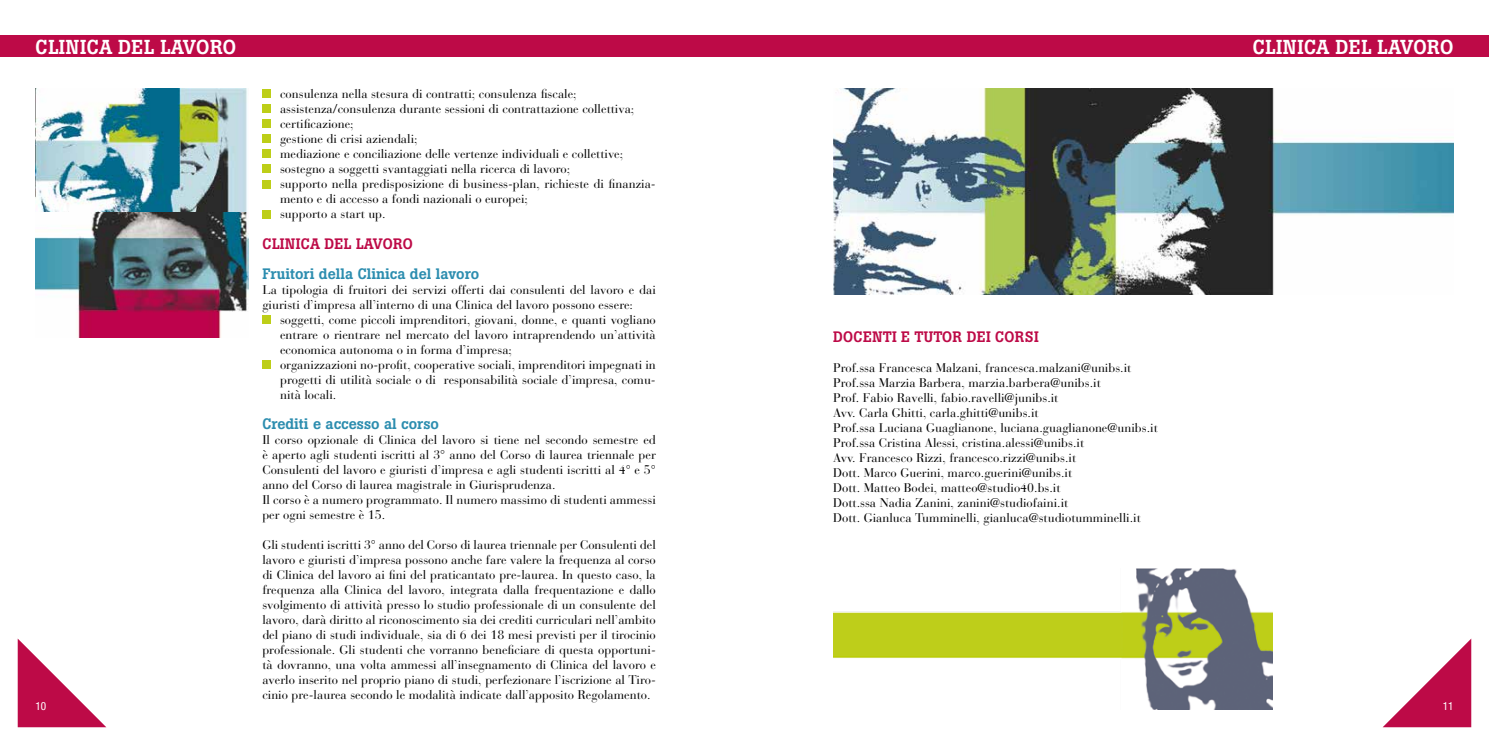
<style>
.page{position:relative;width:1489px;height:745px;background:#fff}
.page>*{position:absolute;margin:0;border:0;box-sizing:border-box;transform-origin:0 0}
.t1{font:500 20px "Boton";letter-spacing:.02em;color:#fff}
.t2{font:500 15px "Boton";color:#2c8daf}
.t3{font:500 15px "Boton";letter-spacing:.02em;color:#bd0a47}
.t4{font:12.5px/15px "Bauer Bodoni";color:#000}
.t5{font:condensed 11.25px "Helvetica Neue";color:#fff}
</style>
<div class="page">
<svg style="left:1384px;top:640px;width:86px;height:86px"></svg>
<svg style="left:18px;top:639px;width:87px;height:87px"></svg>
<div style="left:0;top:35px;width:1488px;height:22px;background:#bd0a47"></div>
<div style="left:262px;top:89px;width:9px;height:9px;background:#bdce18"></div>
<div style="left:262px;top:104px;width:9px;height:9px;background:#bdce18"></div>
<div style="left:262px;top:119px;width:9px;height:9px;background:#bdce18"></div>
<div style="left:262px;top:134px;width:9px;height:9px;background:#bdce18"></div>
<div style="left:262px;top:149px;width:9px;height:9px;background:#bdce18"></div>
<div style="left:262px;top:164px;width:9px;height:9px;background:#bdce18"></div>
<div style="left:262px;top:179px;width:9px;height:9px;background:#bdce18"></div>
<div style="left:262px;top:209px;width:9px;height:9px;background:#bdce18"></div>
<div style="left:262px;top:314px;width:9px;height:9px;background:#bdce18"></div>
<div style="left:262px;top:359px;width:9px;height:9px;background:#bdce18"></div>
<img style="left:35px;top:89px;width:213px;height:248px">
<img style="left:833px;top:88px;width:620px;height:206px">
<img style="left:833px;top:568px;width:439px;height:141px">
<h1 class="t1" style="left:35px;top:35px;width:202px">CLINICA DEL LAVORO</h1>
<h1 class="t1" style="left:1252px;top:35px;width:202px">CLINICA DEL LAVORO</h1>
<p class="t4" style="left:280px;top:87px;width:377px">consulenza nella stesura di contratti; consulenza fiscale; assistenza/consulenza durante sessioni di contrattazione collettiva; certificazione;<br>gestione di crisi aziendali;<br>mediazione e conciliazione delle vertenze individuali e collettive; sostegno a soggetti svantaggiati nella ricerca di lavoro;<br>supporto nella predisposizione di business-plan, richieste di finanzia&shy;mento e di accesso a fondi nazionali o europei;<br>supporto a start up.</p>
<p class="t3" style="left:262px;top:234px;width:152px">CLINICA DEL LAVORO</p>
<p class="t2" style="left:262px;top:264px;width:218px">Fruitori della Clinica del lavoro</p>
<p class="t4" style="left:262px;top:282px;width:395px">La tipologia di fruitori dei servizi offerti dai consulenti del lavoro e dai giuristi d’impresa all’interno di una Clinica del lavoro possono essere:</p>
<p class="t4" style="left:280px;top:312px;width:377px">soggetti, come piccoli imprenditori, giovani, donne, e quanti vogliano entrare o rientrare nel mercato del lavoro intraprendendo un’attività economica autonoma o in forma d’impresa;<br>organizzazioni no-profit, cooperative sociali, imprenditori impegnati in progetti di utilità sociale o di responsabilità sociale d’impresa, comu&shy;nità locali.</p>
<p class="t2" style="left:262px;top:414px;width:178px">Crediti e accesso al corso</p>
<p class="t4" style="left:262px;top:432px;width:395px">Il corso opzionale di Clinica del lavoro si tiene nel secondo semestre ed è aperto agli studenti iscritti al 3° anno del Corso di laurea triennale per Consulenti del lavoro e giuristi d’impresa e agli studenti iscritti al 4° e 5° anno del Corso di laurea magistrale in Giurisprudenza.<br>Il corso è a numero programmato. Il numero massimo di studenti ammessi per ogni semestre è 15.</p>
<p class="t4" style="left:262px;top:537px;width:395px;text-align:justify">Gli studenti iscritti 3° anno del Corso di laurea triennale per Consulenti del lavoro e giuristi d’impresa possono anche fare valere la frequenza al corso di Clinica del lavoro ai fini del praticantato pre-laurea. In questo caso, la frequenza alla Clinica del lavoro, integrata dalla frequentazione e dallo svolgimento di attività presso lo studio professionale di un consulente del lavoro, darà diritto al riconoscimento sia dei crediti curriculari nell’ambito del piano di studi individuale, sia di 6 dei 18 mesi previsti per il tirocinio professionale. Gli studenti che vorranno beneficiare di questa opportuni&shy;tà dovranno, una volta ammessi all’insegnamento di Clinica del lavoro e averlo inserito nel proprio piano di studi, perfezionare l’iscrizione al Tiro&shy;cinio pre-laurea secondo le modalità indicate dall’apposito Regolamento.</p>
<p class="t3" style="left:833px;top:328px;width:207px">DOCENTI E TUTOR DEI CORSI</p>
<p class="t4" style="left:833px;top:360px;width:326px">Prof.ssa Francesca Malzani, francesca.malzani@unibs.it Prof.ssa Marzia Barbera, marzia.barbera@unibs.it<br>Prof. Fabio Ravelli, fabio.ravelli@junibs.it<br>Avv. Carla Ghitti, carla.ghitti@unibs.it<br>Prof.ssa Luciana Guaglianone, luciana.guaglianone@unibs.it Prof.ssa Cristina Alessi, cristina.alessi@unibs.it<br>Avv. Francesco Rizzi, francesco.rizzi@unibs.it<br>Dott. Marco Guerini, marco.guerini@unibs.it<br>Dott. Matteo Bodei, matteo@studio40.bs.it<br>Dott.ssa Nadia Zanini, zanini@studiofaini.it<br>Dott. Gianluca Tumminelli, gianluca@studiotumminelli.it</p>
<p class="t5" style="left:35px;top:698px;width:12px">10</p>
<p class="t5" style="left:1442px;top:698px;width:12px">11</p>
</div>
